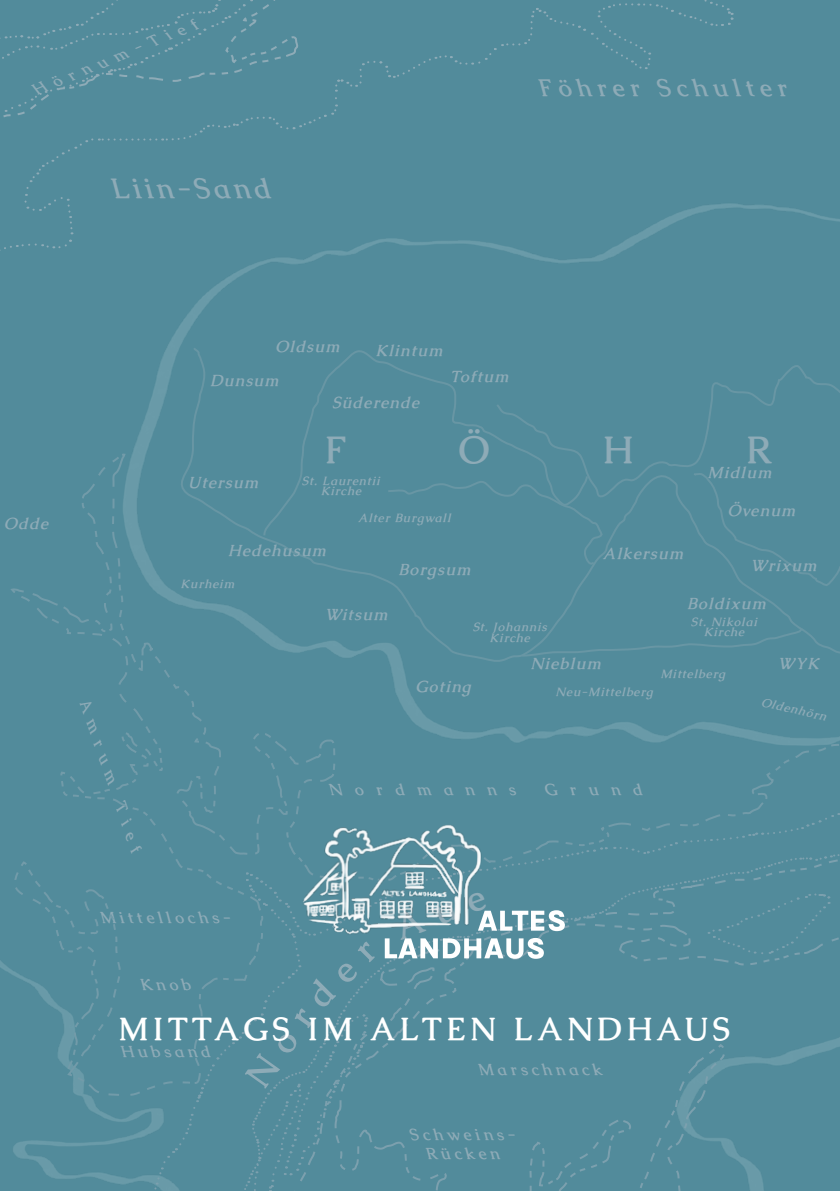
<style>
.page{position:relative;width:840px;height:1191px;background:#fff}
.page>*{position:absolute;margin:0;border:0;box-sizing:border-box;transform-origin:0 0}
.t1{font:700 38px "Caudex";color:#8eabb7}
.t2{font:700 32px "Caudex";letter-spacing:.14em;color:#fff}
.t3{font:italic 700 28px "Caudex";color:#8eabb7}
.t4{font:italic 700 24px "Caudex";color:#8eabb7}
.t5{font:italic 700 16px "Caudex";letter-spacing:.08em;color:#8eabb7}
.t6{font:italic 700 16px/19.2px "Caudex";color:#8eabb7;text-align:center}
.t7{font:italic 700 12px/10.4px "Caudex";letter-spacing:.08em;color:#8eabb7;text-align:center}
</style>
<div class="page">
<div style="left:0;top:0;width:839px;height:1191px;background:#528b9b"></div>
<div style="left:176px;top:345px;width:663px;height:108px;background:#528b9b"></div>
<div style="left:588px;top:364px;width:251px;height:89px;background:#528b9b"></div>
<div style="left:263px;top:347px;width:325px;height:106px;background:#528b9b"></div>
<div style="left:0;top:0;width:734px;height:254px;background:#528b9b"></div>
<div style="left:9px;top:453px;width:830px;height:655px;background:#528b9b"></div>
<svg style="left:147px;top:800px;width:693px;height:391px"></svg>
<p class="t6" style="left:31px;top:82px;width:178px;rotate:-23deg">Hörnum-Tief</p>
<h3 class="t3" style="left:114px;top:170px;width:170px">Liin-Sand</h3>
<h3 class="t4" style="left:541px;top:72px;width:257px">Föhrer Schulter</h3>
<p class="t5" style="left:275px;top:336px;width:65px">Oldsum</p>
<p class="t5" style="left:210px;top:370px;width:70px">Dunsum</p>
<p class="t5" style="left:375px;top:340px;width:68px">Klintum</p>
<p class="t5" style="left:332px;top:392px;width:88px">Süderende</p>
<p class="t5" style="left:450px;top:366px;width:60px">Toftum</p>
<p class="t5" style="left:4px;top:513px;width:45px">Odde</p>
<p class="t5" style="left:188px;top:472px;width:72px">Utersum</p>
<h1 class="t1" style="left:324px;top:425px;width:23px">F</h1>
<h1 class="t1" style="left:459px;top:425px;width:31px">Ö</h1>
<h1 class="t1" style="left:602px;top:425px;width:32px">H</h1>
<h1 class="t1" style="left:745px;top:425px;width:27px">R</h1>
<p class="t5" style="left:707px;top:462px;width:65px">Midlum</p>
<p class="t7" style="left:302px;top:475px;width:79px">St. Laurentii<br>Kirche</p>
<p class="t7" style="left:358px;top:513px;width:94px">Alter Burgwall</p>
<p class="t5" style="left:727px;top:500px;width:69px">Övenum</p>
<p class="t6" style="left:94px;top:698px;width:90px;rotate:71deg">Amrum</p>
<p class="t6" style="left:130px;top:801px;width:53px;rotate:71deg">Tief</p>
<p class="t5" style="left:228px;top:540px;width:99px">Hedehusum</p>
<p class="t7" style="left:180px;top:579px;width:55px">Kurheim</p>
<p class="t5" style="left:324px;top:604px;width:64px">Witsum</p>
<p class="t5" style="left:398px;top:558px;width:73px">Borgsum</p>
<p class="t7" style="left:472px;top:622px;width:75px">St. Johannis<br>Kirche</p>
<p class="t5" style="left:602px;top:543px;width:82px">Alkersum</p>
<p class="t5" style="left:750px;top:555px;width:67px">Wrixum</p>
<p class="t5" style="left:686px;top:592px;width:80px">Boldixum</p>
<p class="t7" style="left:690px;top:616px;width:68px">St. Nikolai<br>Kirche</p>
<p class="t5" style="left:415px;top:676px;width:57px">Goting</p>
<p class="t5" style="left:530px;top:653px;width:72px">Nieblum</p>
<p class="t7" style="left:555px;top:686px;width:99px">Neu-Mittelberg</p>
<p class="t7" style="left:660px;top:668px;width:66px">Mittelberg</p>
<p class="t5" style="left:777px;top:653px;width:42px">WYK</p>
<p class="t7" style="left:762px;top:696px;width:68px;rotate:13deg">Oldenhörn</p>
<p class="t6" style="left:331px;top:780px;width:193px">Nordmanns</p>
<p class="t6" style="left:546px;top:780px;width:104px">Grund</p>
<p class="t6" style="left:102px;top:907px;width:137px">Mittellochs-</p>
<p class="t6" style="left:142px;top:974px;width:57px">Knob</p>
<h2 class="t2" style="left:118px;top:1008px;width:612px">MITTAGS IM ALTEN LANDHAUS</h2>
<p class="t6" style="left:122px;top:1042px;width:96px">Hubsand</p>
<p class="t6" style="left:480px;top:1059px;width:130px">Marschnack</p>
<p class="t6" style="left:411px;top:1124px;width:112px">Schweins-<br>Rücken</p>
</div>
